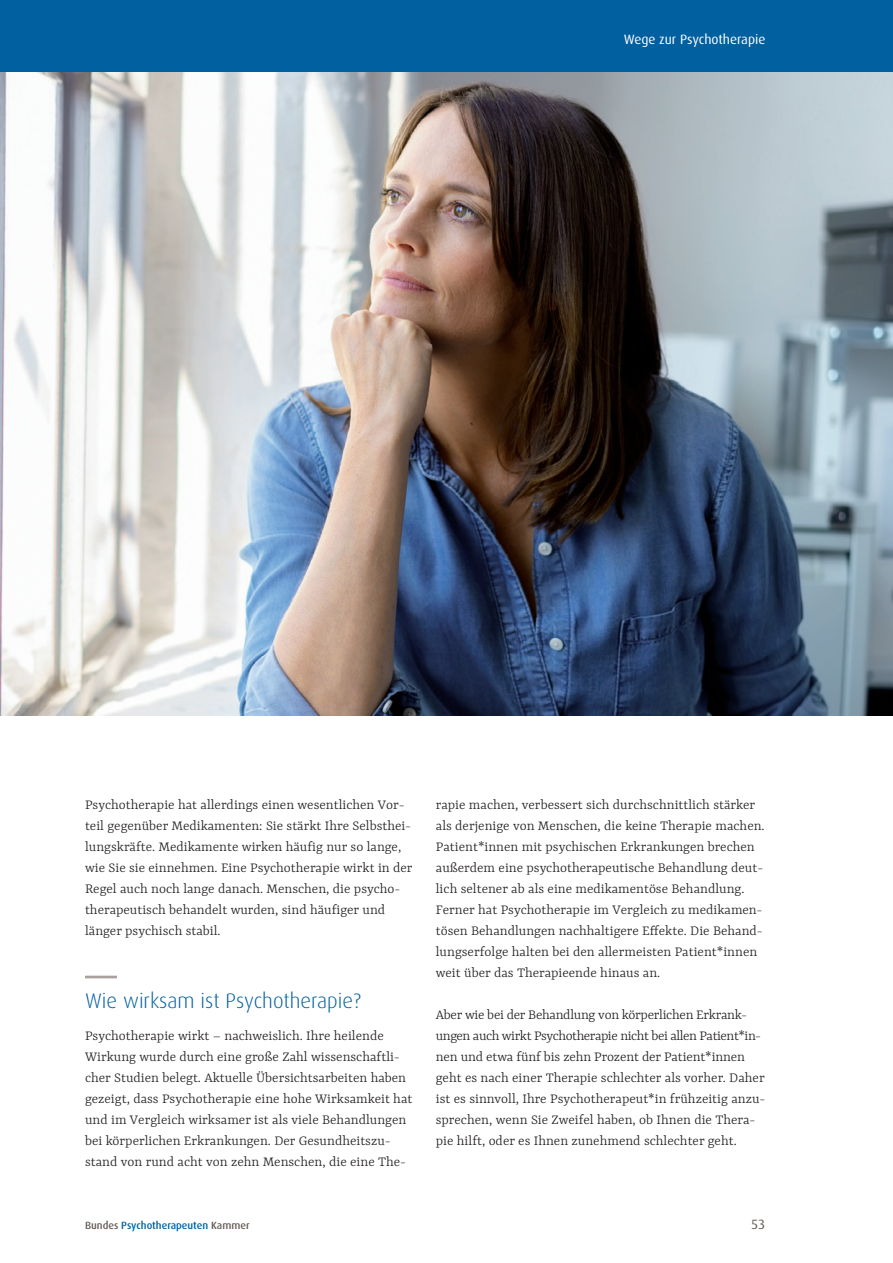
<style>
.page{position:relative;width:893px;height:1263px;background:#fff}
.page>*{position:absolute;margin:0;border:0;box-sizing:border-box;transform-origin:0 0}
.H2_headline{font:300 21px "Dax";color:#0060a0}
.Fliesstext{font:300 15px/21px "Yrsa";color:#231f20}
.t1{font:13.5px "Dax";color:#fff}
.t2{font:13.5px "Dax";color:#655c57}
.t3{font:500 10.5px "Dax";color:#0060a0}
.s1{color:#655c57}
</style>
<div class="page">
<div style="left:0;top:0;width:893px;height:72px;background:#0060a0"></div>
<hr style="left:85px;top:976px;width:32px;height:2px;background:#a8a19d">
<img style="left:0;top:72px;width:893px;height:644px">
<p class="t1" style="left:624px;top:32px;width:143px">Wege zur Psychotherapie</p>
<p class="Fliesstext" style="left:85px;top:793px;width:329px">Psychotherapie hat allerdings einen wesentlichen Vor&shy;teil gegenüber Medikamenten: Sie stärkt Ihre Selbsthei&shy;lungskräfte. Medikamente wirken häufig nur so lange, wie Sie sie einnehmen. Eine Psychotherapie wirkt in der Regel auch noch lange danach. Menschen, die psycho&shy;therapeutisch behandelt wurden, sind häufiger und länger psychisch stabil.</p>
<h2 class="H2_headline" style="left:85px;top:990px;width:277px">Wie wirksam ist Psychotherapie?</h2>
<p class="Fliesstext" style="left:85px;top:1024px;width:329px">Psychotherapie wirkt – nachweislich. Ihre heilende Wirkung wurde durch eine große Zahl wissenschaftli&shy;cher Studien belegt. Aktuelle Übersichtsarbeiten haben gezeigt, dass Psychotherapie eine hohe Wirksamkeit hat und im Vergleich wirksamer ist als viele Behandlungen bei körperlichen Erkrankungen. Der Gesundheitszu&shy;stand von rund acht von zehn Menschen, die eine The-</p>
<p class="Fliesstext" style="left:436px;top:793px;width:330px">rapie machen, verbessert sich durchschnittlich stärker als derjenige von Menschen, die keine Therapie machen.<br>Patient*innen mit psychischen Erkrankungen brechen außerdem eine psychotherapeutische Behandlung deut&shy;lich seltener ab als eine medikamentöse Behandlung.<br>Ferner hat Psychotherapie im Vergleich zu medikamen&shy;tösen Behandlungen nachhaltigere Effekte. Die Behand&shy;lungserfolge halten bei den allermeisten Patient*innen weit über das Therapieende hinaus an.</p>
<p class="Fliesstext" style="left:436px;top:1003px;width:331px">Aber wie bei der Behandlung von körperlichen Erkrank&shy;ungen auch wirkt Psychotherapie nicht bei allen Patient*in-- nen und etwa fünf bis zehn Prozent der Patient*innen geht es nach einer Therapie schlechter als vorher. Daher ist es sinnvoll, Ihre Psychotherapeut*in frühzeitig anzu&shy;sprechen, wenn Sie Zweifel haben, ob Ihnen die Thera&shy;pie hilft, oder es Ihnen zunehmend schlechter geht.</p>
<p class="t3" style="left:85px;top:1219px;width:166px"><span class="s1">Bundes</span> Psychotherapeuten <span class="s1">Kammer</span></p>
<p class="t2" style="left:751px;top:1216px;width:16px">53</p>
</div>
